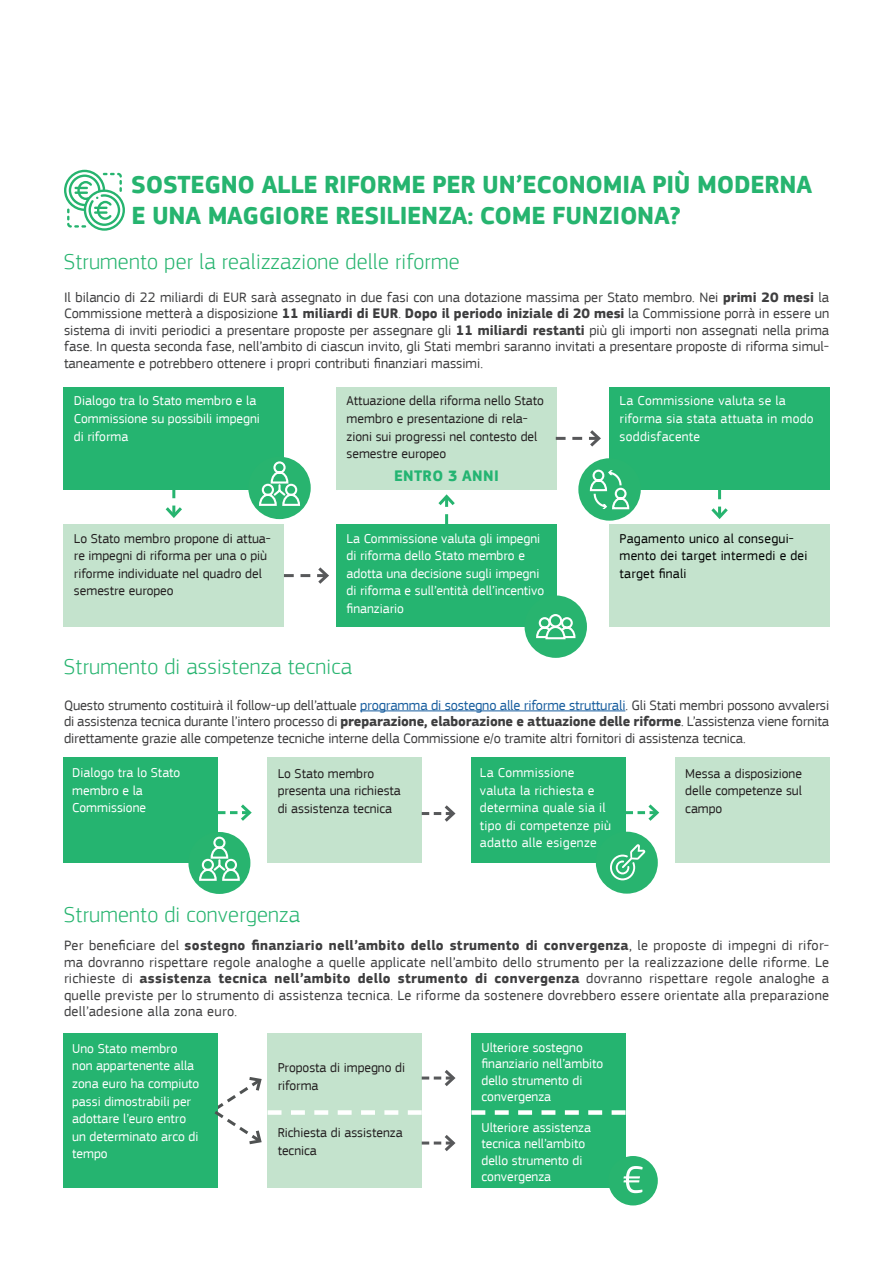
<style>
.page{position:relative;width:893px;height:1263px;background:#fff}
.page>*{position:absolute;margin:0;border:0;box-sizing:border-box;transform-origin:0 0}
.Body_Text{font:700 25.5px/30.6px "EC Square Sans Pro";letter-spacing:-.01em;color:#26b46f}
.Graph_Title{font:300 22.5px "EC Square Sans Pro";letter-spacing:.01em;color:#26b46f}
.t1{font:700 15.75px "EC Square Sans Pro";letter-spacing:.02em;color:#24b472}
.Body_Text-2{font:14.25px/16.5px "EC Square Sans Pro";color:#3e3e3f;text-align:justify}
.t2{font:13.5px/17.5px "EC Square Sans Pro";color:#fff}
.t3{font:13.5px/17.5px "EC Square Sans Pro";color:#231f20}
.t4{font:13.5px/17.5px "EC Square Sans Pro";letter-spacing:.02em;color:#fff}
.t5{font:13.5px/17.5px "EC Square Sans Pro";letter-spacing:.02em;color:#000}
.s1{font-weight:700}
.s2{color:#175d9e}
</style>
<div class="page">
<svg style="left:64px;top:170px;width:61px;height:61px"></svg>
<svg style="left:218px;top:804px;width:34px;height:17px"></svg>
<div style="left:64px;top:758px;width:154px;height:105px;background:#25b470"></div>
<div style="left:268px;top:758px;width:154px;height:105px;background:#c4e3cd"></div>
<div style="left:471px;top:758px;width:154px;height:105px;background:#25b470"></div>
<svg style="left:422px;top:805px;width:34px;height:17px"></svg>
<div style="left:188px;top:832px;width:62px;height:62px;background:#28b46f;border-radius:50%"></div>
<svg style="left:199px;top:835px;width:42px;height:46px"></svg>
<svg style="left:625px;top:801px;width:35px;height:23px"></svg>
<div style="left:675px;top:758px;width:154px;height:105px;background:#c4e3cd"></div>
<div style="left:596px;top:832px;width:62px;height:62px;background:#28b46f;border-radius:50%"></div>
<svg style="left:610px;top:844px;width:35px;height:36px"></svg>
<hr style="left:360px;top:710px;width:265px;height:1px;background:#175d9e">
<svg style="left:163px;top:489px;width:22px;height:29px"></svg>
<div style="left:64px;top:387px;width:220px;height:102px;background:#25b470"></div>
<div style="left:64px;top:524px;width:220px;height:103px;background:#c4e3cd"></div>
<div style="left:336px;top:524px;width:221px;height:103px;background:#25b470"></div>
<div style="left:336px;top:387px;width:221px;height:102px;background:#c4e3cd"></div>
<div style="left:610px;top:387px;width:220px;height:102px;background:#25b470"></div>
<div style="left:609px;top:524px;width:221px;height:103px;background:#c4e3cd"></div>
<svg style="left:438px;top:494px;width:17px;height:30px"></svg>
<svg style="left:708px;top:489px;width:23px;height:30px"></svg>
<svg style="left:284px;top:567px;width:45px;height:17px"></svg>
<svg style="left:556px;top:430px;width:45px;height:17px"></svg>
<div style="left:248px;top:457px;width:63px;height:62px;background:#28b46f;border-radius:50%"></div>
<svg style="left:259px;top:460px;width:42px;height:46px"></svg>
<div style="left:525px;top:595px;width:62px;height:63px;background:#28b46f;border-radius:50%"></div>
<div style="left:549px;top:614px;width:13px;height:13px;border:2px solid #fff;border-radius:50%"></div>
<svg style="left:536px;top:616px;width:40px;height:24px"></svg>
<div style="left:578px;top:458px;width:63px;height:63px;background:#28b46f;border-radius:50%"></div>
<svg style="left:589px;top:469px;width:41px;height:41px"></svg>
<div style="left:64px;top:1033px;width:154px;height:155px;background:#25b470"></div>
<div style="left:268px;top:1033px;width:154px;height:155px;background:#c4e3cd"></div>
<div style="left:471px;top:1033px;width:154px;height:155px;background:#25b470"></div>
<div style="left:608px;top:1156px;width:50px;height:49px;background:#28b46f;border-radius:50%"></div>
<svg style="left:623px;top:1166px;width:20px;height:27px"></svg>
<svg style="left:214px;top:1067px;width:242px;height:87px"></svg>
<svg style="left:471px;top:1110px;width:154px;height:5px"></svg>
<p class="Body_Text" style="left:131px;top:171px;width:683px">SOSTEGNO ALLE RIFORME PER UN’ECONOMIA PIÙ MODERNA<br>E UNA MAGGIORE RESILIENZA: COME FUNZIONA?</p>
<p class="Graph_Title" style="left:64px;top:248px;width:397px">Strumento per la realizzazione delle riforme</p>
<p class="Body_Text-2" style="left:64px;top:289px;width:767px">Il bilancio di 22 miliardi di EUR sarà assegnato in due fasi con una dotazione massima per Stato membro. Nei <span class="s1">primi 20 mesi</span> la Commissione metterà a disposizione <span class="s1">11 miliardi di EUR</span>. <span class="s1">Dopo il periodo iniziale di 20 mesi</span> la Commissione porrà in essere un sistema di inviti periodici a presentare proposte per assegnare gli <span class="s1">11 miliardi restanti</span> più gli importi non assegnati nella prima fase. In questa seconda fase, nell’ambito di ciascun invito, gli Stati membri saranno invitati a presentare proposte di riforma simul&shy;taneamente e potrebbero ottenere i propri contributi finanziari massimi.</p>
<p class="t2" style="left:74px;top:392px;width:188px">Dialogo tra lo Stato membro e la<br>Commissione su possibili impegni di riforma</p>
<p class="t3" style="left:74px;top:529px;width:198px">Lo Stato membro propone di attua&shy;re impegni di riforma per una o più riforme individuate nel quadro del semestre europeo</p>
<p class="t3" style="left:347px;top:392px;width:199px">Attuazione della riforma nello Stato membro e presentazione di rela&shy;zioni sui progressi nel contesto del semestre europeo</p>
<p class="t4" style="left:620px;top:392px;width:196px">La Commissione valuta se la riforma sia stata attuata in modo soddisfacente</p>
<p class="t1" style="left:394px;top:466px;width:106px">ENTRO 3 ANNI</p>
<p class="t2" style="left:347px;top:529px;width:199px">La Commissione valuta gli impegni di riforma dello Stato membro e adotta una decisione sugli impegni di riforma e sull’entità dell’incentivo finanziario</p>
<p class="t5" style="left:620px;top:529px;width:189px">Pagamento unico al consegui&shy;mento dei target intermedi e dei target finali</p>
<p class="Graph_Title" style="left:64px;top:653px;width:290px">Strumento di assistenza tecnica</p>
<p class="Body_Text-2" style="left:64px;top:697px;width:767px">Questo strumento costituirà il follow-up dell’attuale <span class="s2">programma di sostegno alle riforme strutturali</span>. Gli Stati membri possono avvalersi di assistenza tecnica durante l’intero processo di <span class="s1">preparazione, elaborazione e attuazione delle riforme</span>. L’assistenza viene fornita direttamente grazie alle competenze tecniche interne della Commissione e/o tramite altri fornitori di assistenza tecnica.</p>
<p class="t2" style="left:72px;top:764px;width:110px">Dialogo tra lo Stato membro e la<br>Commissione</p>
<p class="t3" style="left:278px;top:764px;width:125px">Lo Stato membro presenta una richiesta di assistenza tecnica</p>
<p class="t4" style="left:480px;top:764px;width:133px">La Commissione valuta la richiesta e determina quale sia il tipo di competenze più adatto alle esigenze</p>
<p class="t3" style="left:685px;top:764px;width:118px;text-align:justify">Messa a disposizione delle competenze sul campo</p>
<p class="Graph_Title" style="left:64px;top:902px;width:238px">Strumento di convergenza</p>
<p class="Body_Text-2" style="left:64px;top:937px;width:767px">Per beneficiare del <span class="s1">sostegno finanziario nell’ambito dello strumento di convergenza</span>, le proposte di impegni di rifor&shy;ma dovranno rispettare regole analoghe a quelle applicate nell’ambito dello strumento per la realizzazione delle riforme. Le richieste di <span class="s1">assistenza tecnica nell’ambito dello strumento di convergenza</span> dovranno rispettare regole analoghe a quelle previste per lo strumento di assistenza tecnica. Le riforme da sostenere dovrebbero essere orientate alla preparazione dell’adesione alla zona euro.</p>
<p class="t2" style="left:72px;top:1040px;width:129px">Uno Stato membro non appartenente alla zona euro ha compiuto passi dimostrabili per adottare l’euro entro un determinato arco di tempo</p>
<p class="t2" style="left:481px;top:1039px;width:123px;line-height:16.5px">Ulteriore sostegno finanziario nell’ambito dello strumento di convergenza</p>
<p class="t2" style="left:481px;top:1119px;width:111px;line-height:16.5px">Ulteriore assistenza tecnica nell’ambito dello strumento di convergenza</p>
<p class="t3" style="left:278px;top:1059px;width:129px">Proposta di impegno di riforma</p>
<p class="t3" style="left:278px;top:1124px;width:126px">Richiesta di assistenza tecnica</p>
</div>
